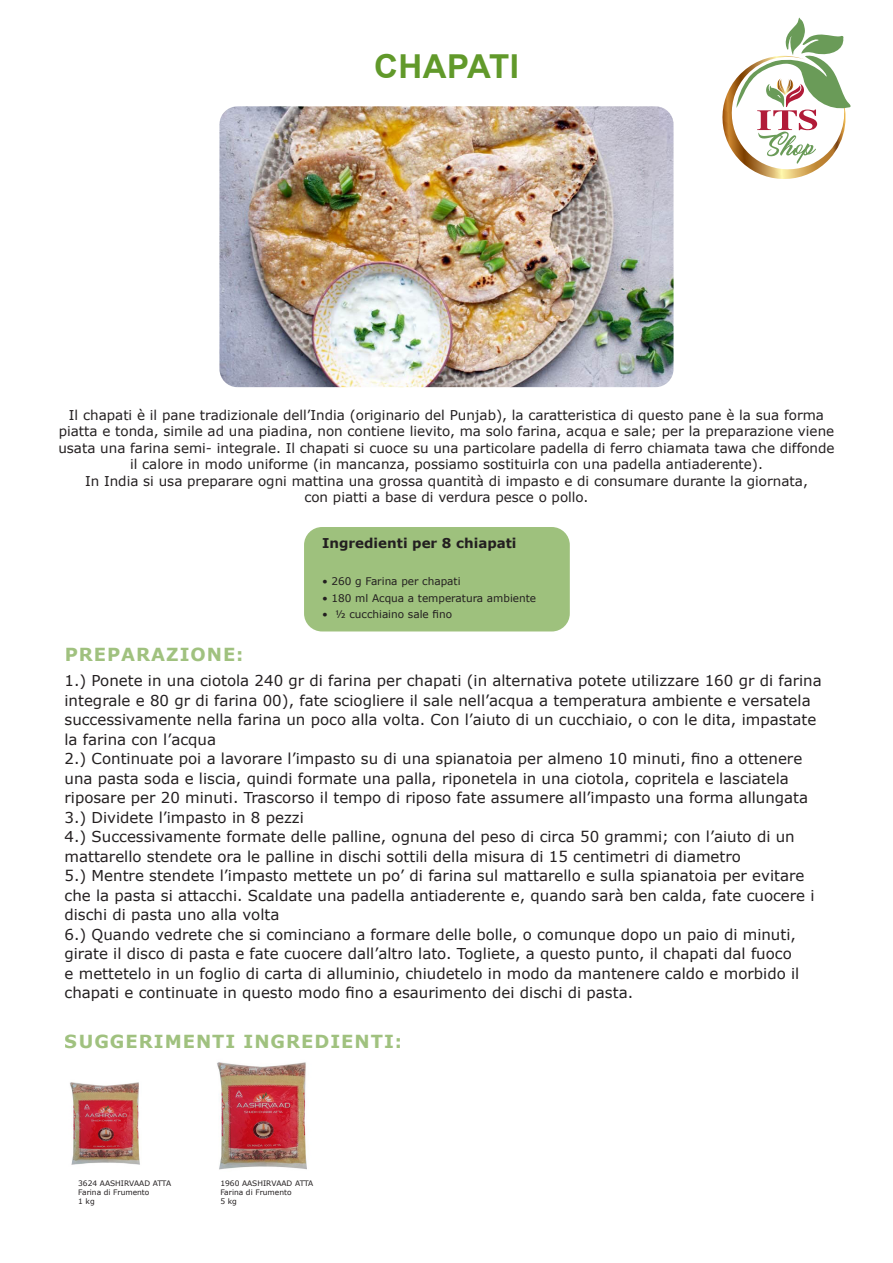
<style>
.page{position:relative;width:893px;height:1263px;background:#fff}
.page>*{position:absolute;margin:0;border:0;box-sizing:border-box;transform-origin:0 0}
.t1{font:700 33px "Arial";letter-spacing:.015em;color:#61992a}
.t2{font:700 18px "Verdana";letter-spacing:.055em;color:#61992a}
.t3{font:15px/19.5px "Verdana";color:#231f20}
.t4{font:13.5px/16.5px "Verdana";color:#231f20;text-align:center}
.t5{font:700 13.5px "Verdana";color:#231f20}
.t6{font:10.5px "Verdana";color:#231f20}
.t7{font:7.5px "Verdana";color:#231f20}
</style>
<div class="page">
<img style="left:219px;top:106px;width:454px;height:281px">
<div style="left:304px;top:527px;width:266px;height:104px;background:#9ec17d;border-radius:18px"></div>
<svg style="left:722px;top:18px;width:128px;height:161px"></svg>
<img style="left:70px;top:1082px;width:70px;height:83px">
<img style="left:217px;top:1062px;width:90px;height:108px">
<p class="t1" style="left:374px;top:44px;width:146px">CHAPATI</p>
<p class="t4" style="left:58px;top:406px;width:778px">Il chapati è il pane tradizionale dell’India (originario del Punjab), la caratteristica di questo pane è la sua forma piatta e tonda, simile ad una piadina, non contiene lievito, ma solo farina, acqua e sale; per la preparazione viene usata una farina semi- integrale. Il chapati si cuoce su una particolare padella di ferro chiamata tawa che diffonde il calore in modo uniforme (in mancanza, possiamo sostituirla con una padella antiaderente).</p>
<p class="t4" style="left:85px;top:472px;width:724px">In India si usa preparare ogni mattina una grossa quantità di impasto e di consumare durante la giornata,</p>
<p class="t4" style="left:304px;top:489px;width:286px">con piatti a base di verdura pesce o pollo.</p>
<p class="t5" style="left:322px;top:534px;width:196px">Ingredienti per 8 chiapati</p>
<p class="t6" style="left:322px;top:574px;width:140px">• 260 g Farina per chapati</p>
<p class="t6" style="left:322px;top:590px;width:216px">• 180 ml Acqua a temperatura ambiente</p>
<p class="t6" style="left:322px;top:607px;width:131px">• ½ cucchiaino sale fino</p>
<p class="t2" style="left:65px;top:641px;width:181px">PREPARAZIONE:</p>
<p class="t3" style="left:65px;top:671px;width:759px">1.) Ponete in una ciotola 240 gr di farina per chapati (in alternativa potete utilizzare 160 gr di farina integrale e 80 gr di farina 00), fate sciogliere il sale nell’acqua a temperatura ambiente e versatela successivamente nella farina un poco alla volta. Con l’aiuto di un cucchiaio, o con le dita, impastate la farina con l’acqua</p>
<p class="t3" style="left:65px;top:749px;width:745px">2.) Continuate poi a lavorare l’impasto su di una spianatoia per almeno 10 minuti, fino a ottenere una pasta soda e liscia, quindi formate una palla, riponetela in una ciotola, copritela e lasciatela riposare per 20 minuti. Trascorso il tempo di riposo fate assumere all’impasto una forma allungata</p>
<p class="t3" style="left:65px;top:807px;width:241px">3.) Dividete l’impasto in 8 pezzi</p>
<p class="t3" style="left:65px;top:827px;width:732px">4.) Successivamente formate delle palline, ognuna del peso di circa 50 grammi; con l’aiuto di un mattarello stendete ora le palline in dischi sottili della misura di 15 centimetri di diametro</p>
<p class="t3" style="left:65px;top:866px;width:752px">5.) Mentre stendete l’impasto mettete un po’ di farina sul mattarello e sulla spianatoia per evitare che la pasta si attacchi. Scaldate una padella antiaderente e, quando sarà ben calda, fate cuocere i dischi di pasta uno alla volta</p>
<p class="t3" style="left:65px;top:924px;width:736px">6.) Quando vedrete che si cominciano a formare delle bolle, o comunque dopo un paio di minuti, girate il disco di pasta e fate cuocere dall’altro lato. Togliete, a questo punto, il chapati dal fuoco e mettetelo in un foglio di carta di alluminio, chiudetelo in modo da mantenere caldo e morbido il chapati e continuate in questo modo fino a esaurimento dei dischi di pasta.</p>
<p class="t2" style="left:65px;top:1029px;width:339px">SUGGERIMENTI INGREDIENTI:</p>
<p class="t7" style="left:78px;top:1178px;width:95px">3624 AASHIRVAAD ATTA</p>
<p class="t7" style="left:78px;top:1187px;width:73px">Farina di Frumento</p>
<p class="t7" style="left:78px;top:1196px;width:18px">1 kg</p>
<p class="t7" style="left:220px;top:1178px;width:95px">1960 AASHIRVAAD ATTA</p>
<p class="t7" style="left:220px;top:1187px;width:73px">Farina di Frumento</p>
<p class="t7" style="left:220px;top:1196px;width:18px">5 kg</p>
</div>
